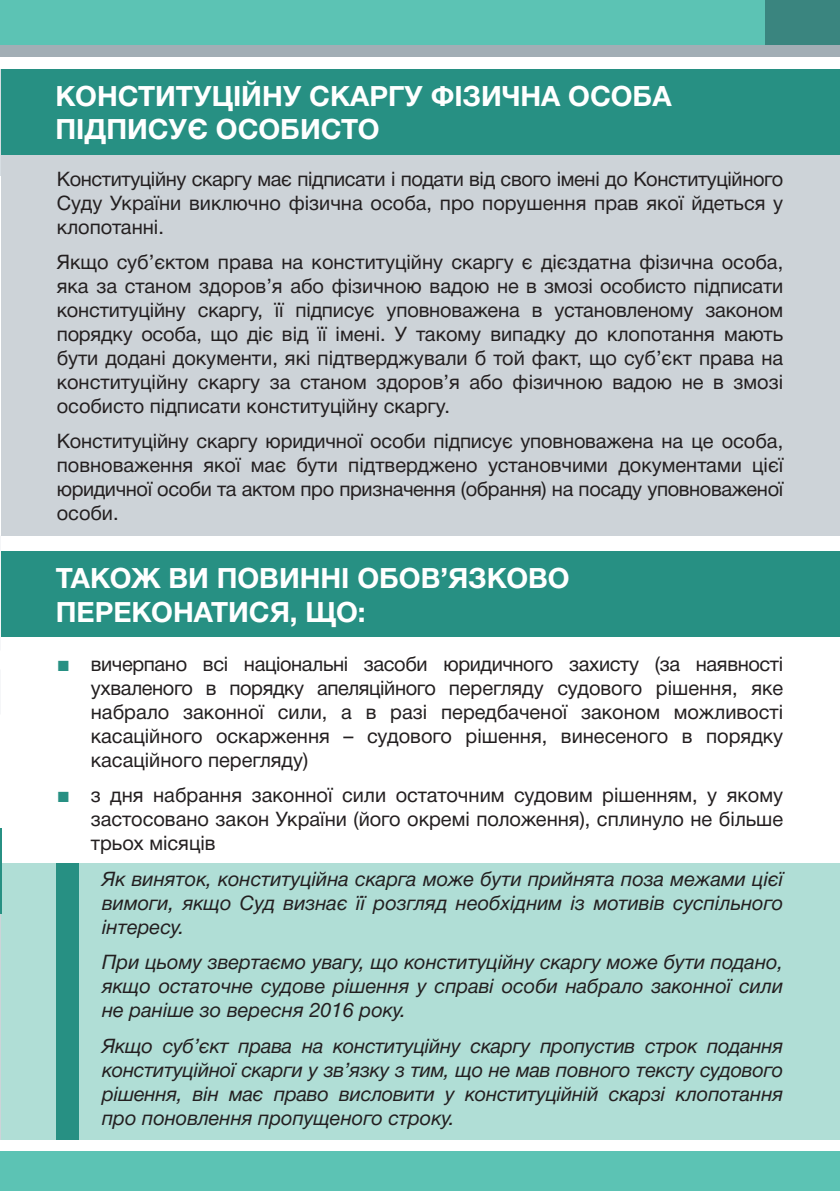
<style>
.page{position:relative;width:840px;height:1191px;background:#fff}
.page>*{position:absolute;margin:0;border:0;box-sizing:border-box;transform-origin:0 0}
.t1{font:700 28px/33.6px "Helvetica Neue Cyr";color:#fff}
.t2{font:20px/24px "Helvetica Neue Cyr";color:#231f20;text-align:justify}
.t3{font:italic 20px/24px "Helvetica Neue Cyr";color:#231f20;text-align:justify}
.s1{font-family:"Arial";font-weight:700;font-size:22px;color:#279083}
</style>
<div class="page">
<div style="left:0;top:863px;width:839px;height:277px;background:#b0ded6"></div>
<div style="left:1px;top:155px;width:838px;height:381px;background:#cdd3d8"></div>
<hr style="left:0;top:70px;width:1px;height:106px;background:#d7dee3">
<div style="left:0;top:1152px;width:839px;height:39px;background:#5cc3b4"></div>
<hr style="left:0;top:0;width:1px;height:57px;background:#5cc3b4">
<div style="left:1px;top:0;width:838px;height:57px;background:#5cc3b4"></div>
<div style="left:764px;top:0;width:75px;height:57px;background:#3a857f"></div>
<svg style="left:0;top:45px;width:1px;height:12px"></svg>
<div style="left:1px;top:45px;width:838px;height:12px;background:#a2aeb5"></div>
<div style="left:1px;top:70px;width:838px;height:85px;background:#279083"></div>
<div style="left:1px;top:551px;width:838px;height:85px;background:#279083"></div>
<div style="left:56px;top:863px;width:23px;height:277px;background:#279083"></div>
<hr style="left:0;top:913px;width:1px;height:227px;background:#cdd3d8">
<hr style="left:0;top:828px;width:1px;height:85px;background:#279083">
<h1 class="t1" style="left:55px;top:79px;width:617px">КОНСТИТУЦІЙНУ СКАРГУ ФІЗИЧНА ОСОБА<br>ПІДПИСУЄ ОСОБИСТО</h1>
<p class="t2" style="left:57px;top:167px;width:727px">Конституційну скаргу має підписати і подати від свого імені до Конституційного Суду України виключно фізична особа, про порушення прав якої йдеться у клопотанні.</p>
<p class="t2" style="left:57px;top:250px;width:727px">Якщо суб’єктом права на конституційну скаргу є дієздатна фізична особа, яка за станом здоров’я або фізичною вадою не в змозі особисто підписати конституційну скаргу, її підписує уповноважена в установленому законом порядку особа, що діє від її імені. У такому випадку до клопотання мають бути додані документи, які підтверджували б той факт, що суб’єкт права на конституційну скаргу за станом здоров’я або фізичною вадою не в змозі особисто підписати конституційну скаргу.</p>
<p class="t2" style="left:57px;top:429px;width:727px">Конституційну скаргу юридичної особи підписує уповноважена на це особа, повноваження якої має бути підтверджено установчими документами цієї юридичної особи та актом про призначення (обрання) на посаду уповноваженої особи.</p>
<h1 class="t1" style="left:56px;top:561px;width:515px">ТАКОЖ ВИ ПОВИННІ ОБОВ’ЯЗКОВО<br>ПЕРЕКОНАТИСЯ, ЩО:</h1>
<p class="t2" style="left:91px;top:652px;width:693px;text-indent:-34px"><span class="s1">■</span> вичерпано всі національні засоби юридичного захисту (за наявності ухваленого в порядку апеляційного перегляду судового рішення, яке набрало законної сили, а в разі передбаченої законом можливості касаційного оскарження – судового рішення, винесеного в порядку касаційного перегляду)</p>
<p class="t2" style="left:91px;top:783px;width:693px;text-indent:-34px"><span class="s1">■</span> з дня набрання законної сили остаточним судовим рішенням, у якому застосовано закон України (його окремі положення), сплинуло не більше трьох місяців</p>
<p class="t3" style="left:102px;top:867px;width:682px">Як виняток, конституційна скарга може бути прийнята поза межами цієї вимоги, якщо Суд визнає її розгляд необхідним із мотивів суспільного інтересу.</p>
<p class="t3" style="left:102px;top:950px;width:682px">При цьому звертаємо увагу, що конституційну скаргу може бути подано, якщо остаточне судове рішення у справі особи набрало законної сили не раніше зо вересня 2016 року.</p>
<p class="t3" style="left:102px;top:1033px;width:682px">Якщо суб’єкт права на конституційну скаргу пропустив строк подання конституційної скарги у зв’язку з тим, що не мав повного тексту судового рішення, він має право висловити у конституційній скарзі клопотання про поновлення пропущеного строку.</p>
</div>
